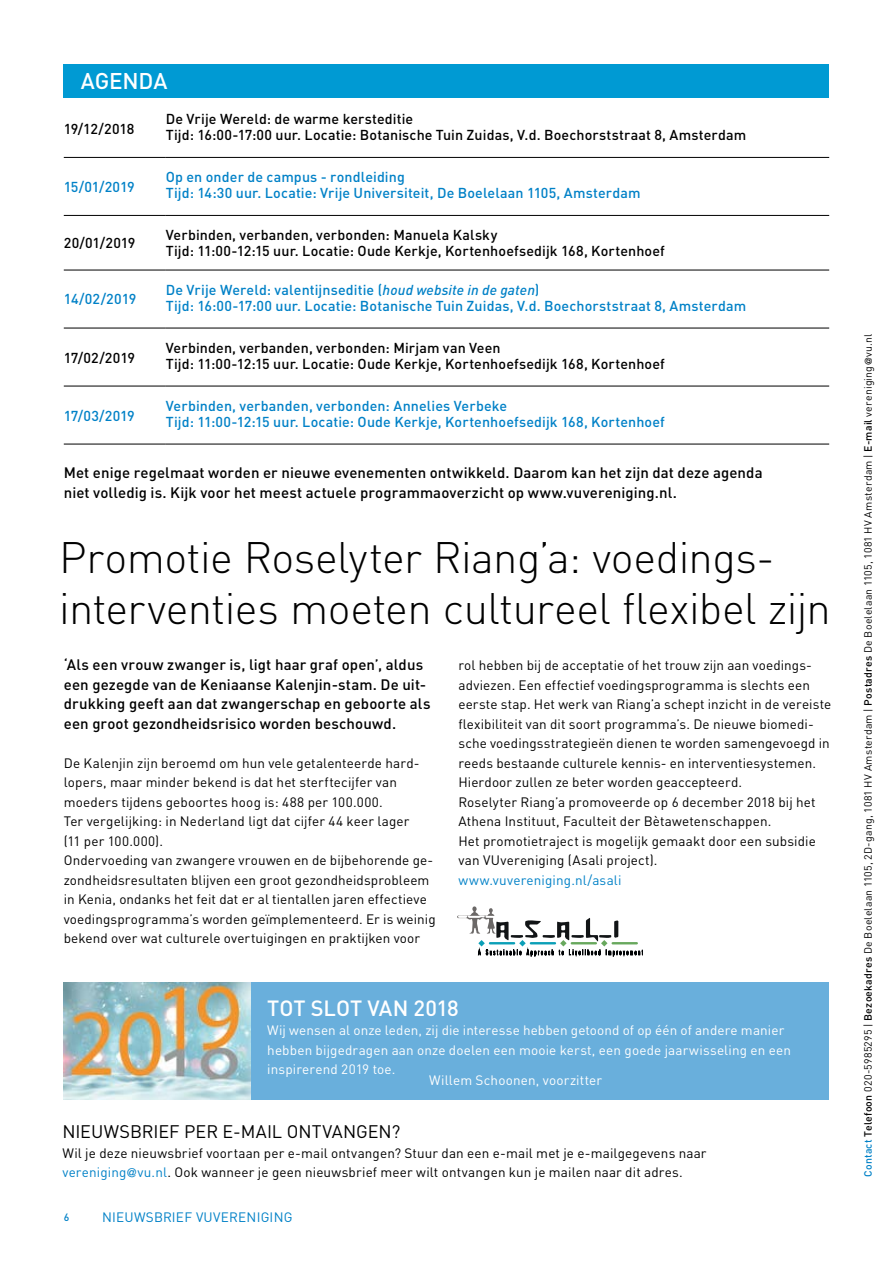
<style>
.page{position:relative;width:893px;height:1263px;background:#fff}
.page>*{position:absolute;margin:0;border:0;box-sizing:border-box;transform-origin:0 0}
.t1{font:300 43.5px/51px "DIN Pro";letter-spacing:-.015em;color:#000}
.t2{font:500 22.5px "DIN Pro";letter-spacing:-.005em;color:#fff}
.t3{font:500 21.75px "DIN Pro";color:#fff}
.t4{font:18px "DIN Pro";letter-spacing:-.005em;color:#000}
.t5{font:500 15px/19.5px "DIN Pro";letter-spacing:.005em;color:#000}
.t6{font:500 14.25px/16.5px "DIN Pro";letter-spacing:.01em;color:#0081c7}
.t7{font:500 14.25px/16.5px "DIN Pro";letter-spacing:.01em;color:#000}
.t8{font:13.5px/19.5px "DIN Pro";letter-spacing:.01em;color:#000}
.t9{font:13.5px/19.5px "DIN Pro";letter-spacing:.01em;color:#fff}
.t10{font:13.5px "DIN Pro";letter-spacing:.02em;color:#0081c7}
.t11{font:10.5px "DIN Pro";letter-spacing:.025em;color:#000}
.t12{font:500 10.5px "DIN Pro";color:#0081c7}
.s1{font-style:italic}
.s2{color:#0081c7}
.s3{font-weight:500;color:#0081c7}
.s4{font-weight:500}
</style>
<div class="page">
<div style="left:64px;top:64px;width:765px;height:33px;background:#009ad3"></div>
<hr style="left:64px;top:157px;width:102px;height:1px;background:#000">
<hr style="left:166px;top:157px;width:663px;height:1px;background:#000">
<hr style="left:64px;top:215px;width:102px;height:1px;background:#000">
<hr style="left:166px;top:215px;width:663px;height:1px;background:#000">
<hr style="left:64px;top:270px;width:102px;height:1px;background:#000">
<hr style="left:166px;top:270px;width:663px;height:1px;background:#000">
<hr style="left:64px;top:328px;width:102px;height:1px;background:#000">
<hr style="left:166px;top:328px;width:663px;height:1px;background:#000">
<hr style="left:64px;top:386px;width:102px;height:1px;background:#000">
<hr style="left:166px;top:386px;width:663px;height:1px;background:#000">
<hr style="left:64px;top:444px;width:102px;height:1px;background:#000">
<hr style="left:166px;top:444px;width:663px;height:1px;background:#000">
<div style="left:250px;top:982px;width:579px;height:117px;background:#69afdc"></div>
<img style="left:64px;top:982px;width:186px;height:117px">
<svg style="left:457px;top:906px;width:186px;height:50px"></svg>
<h2 class="t2" style="left:81px;top:62px;width:88px">AGENDA</h2>
<p class="t7" style="left:64px;top:119px;width:72px">19/12/2018</p>
<p class="t7" style="left:166px;top:109px;width:582px">De Vrije Wereld: de warme kersteditie<br>Tijd: 16:00-17:00 uur. Locatie: Botanische Tuin Zuidas, V.d. Boechorststraat 8, Amsterdam</p>
<p class="t6" style="left:64px;top:177px;width:73px">15/01/2019</p>
<p class="t6" style="left:166px;top:167px;width:476px">Op en onder de campus - rondleiding<br>Tijd: 14:30 uur. Locatie: Vrije Universiteit, De Boelelaan 1105, Amsterdam</p>
<p class="t7" style="left:64px;top:233px;width:73px">20/01/2019</p>
<p class="t7" style="left:166px;top:225px;width:500px">Verbinden, verbanden, verbonden: Manuela Kalsky<br>Tijd: 11:00-12:15 uur. Locatie: Oude Kerkje, Kortenhoefsedijk 168, Kortenhoef</p>
<p class="t6" style="left:64px;top:290px;width:74px">14/02/2019</p>
<p class="t6" style="left:166px;top:280px;width:582px">De Vrije Wereld: valentijnseditie (<span class="s1">houd website in de gaten</span>)<br>Tijd: 16:00-17:00 uur. Locatie: Botanische Tuin Zuidas, V.d. Boechorststraat 8, Amsterdam</p>
<p class="t7" style="left:64px;top:348px;width:73px">17/02/2019</p>
<p class="t7" style="left:166px;top:338px;width:500px">Verbinden, verbanden, verbonden: Mirjam van Veen<br>Tijd: 11:00-12:15 uur. Locatie: Oude Kerkje, Kortenhoefsedijk 168, Kortenhoef</p>
<p class="t6" style="left:64px;top:406px;width:73px">17/03/2019</p>
<p class="t6" style="left:166px;top:396px;width:500px">Verbinden, verbanden, verbonden: Annelies Verbeke<br>Tijd: 11:00-12:15 uur. Locatie: Oude Kerkje, Kortenhoefsedijk 168, Kortenhoef</p>
<p class="t5" style="left:64px;top:461px;width:700px">Met enige regelmaat worden er nieuwe evenementen ontwikkeld. Daarom kan het zijn dat deze agenda niet volledig is. Kijk voor het meest actuele programmaoverzicht op www.vuvereniging.nl.</p>
<h1 class="t1" style="left:59px;top:528px;width:773px">Promotie Roselyter Riang’a: voedings&shy;interventies moeten cultureel flexibel zijn</h1>
<p class="t5" style="left:64px;top:653px;width:368px">‘Als een vrouw zwanger is, ligt haar graf open’, aldus een gezegde van de Keniaanse Kalenjin-stam. De uit&shy;drukking geeft aan dat zwangerschap en geboorte als een groot gezondheidsrisico worden beschouwd.</p>
<p class="t8" style="left:64px;top:752px;width:373px">De Kalenjin zijn beroemd om hun vele getalenteerde hard&shy;lopers, maar minder bekend is dat het sterftecijfer van moeders tijdens geboortes hoog is: 488 per 100.000.<br>Ter vergelijking: in Nederland ligt dat cijfer 44 keer lager<br>(11 per 100.000).<br>Ondervoeding van zwangere vrouwen en de bijbehorende ge&shy;zondheidsresultaten blijven een groot gezondheidsprobleem in Kenia, ondanks het feit dat er al tientallen jaren effectieve voedingsprogramma’s worden geïmplementeerd. Er is weinig bekend over wat culturele overtuigingen en praktijken voor</p>
<p class="t8" style="left:458px;top:654px;width:374px">rol hebben bij de acceptatie of het trouw zijn aan voedings&shy;adviezen. Een effectief voedingsprogramma is slechts een eerste stap. Het werk van Riang’a schept inzicht in de vereiste flexibiliteit van dit soort programma’s. De nieuwe biomedi&shy;sche voedingsstrategieën dienen te worden samengevoegd in reeds bestaande culturele kennis- en interventiesystemen.<br>Hierdoor zullen ze beter worden geaccepteerd.<br>Roselyter Riang’a promoveerde op 6 december 2018 bij het Athena Instituut, Faculteit der Bètawetenschappen.<br>Het promotietraject is mogelijk gemaakt door een subsidie van VUvereniging (Asali project).</p>
<p class="t10" style="left:458px;top:869px;width:165px">www.vuvereniging.nl/asali</p>
<h3 class="t3" style="left:267px;top:990px;width:193px">TOT SLOT VAN 2018</h3>
<p class="t9" style="left:267px;top:1019px;width:525px">Wij wensen al onze leden, zij die interesse hebben getoond of op één of andere manier hebben bijgedragen aan onze doelen een mooie kerst, een goede jaarwisseling en een inspirerend 2019 toe.</p>
<p class="t9" style="left:429px;top:1069px;width:174px">Willem Schoonen, voorzitter</p>
<h3 class="t4" style="left:62px;top:1117px;width:339px">NIEUWSBRIEF PER E-MAIL ONTVANGEN?</h3>
<p class="t8" style="left:62px;top:1141px;width:646px">Wil je deze nieuwsbrief voortaan per e-mail ontvangen? Stuur dan een e-mail met je e-mailgegevens naar <span class="s2">vereniging@vu.nl</span>. Ook wanneer je geen nieuwsbrief meer wilt ontvangen kun je mailen naar dit adres.</p>
<p class="t12" style="left:64px;top:1209px;width:7px">6</p>
<p class="t10" style="left:102px;top:1206px;width:192px">NIEUWSBRIEF VUVERENIGING</p>
<p class="t11" style="left:860px;top:1177px;width:845px;rotate:-90deg"><span class="s3">Contact</span> <span class="s4">Telefoon</span> 020-5985295 | <span class="s4">Bezoekadres</span> De Boelelaan 1105, 2D-gang, 1081 HV Amsterdam | <span class="s4">Postadres</span> De Boelelaan 1105, 1081 HV Amsterdam | <span class="s4">E-mail</span> vereniging@vu.nl</p>
</div>
